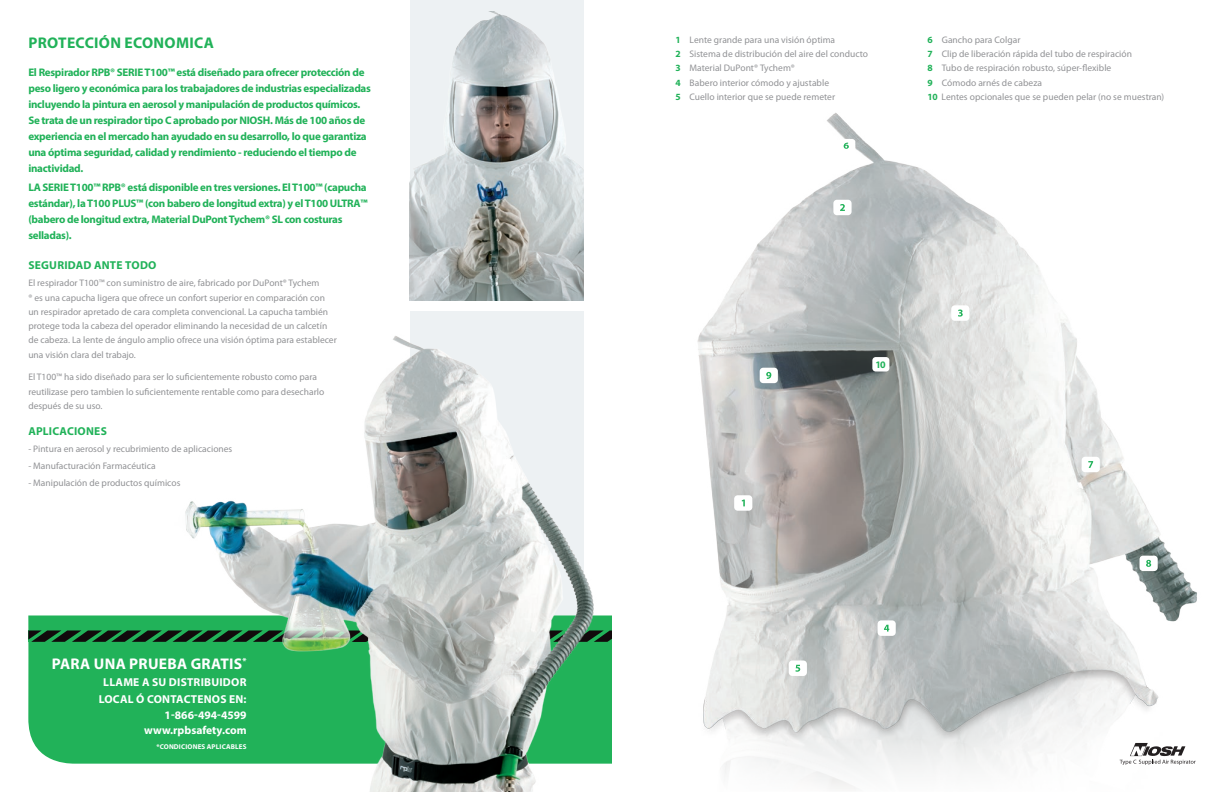
<style>
.page{position:relative;width:1224px;height:792px;background:#fff}
.page>*{position:absolute;margin:0;border:0;box-sizing:border-box;transform-origin:0 0}
.t1{font:700 15.5px "Myriad Pro";letter-spacing:.02em;color:#fff}
.t2{font:700 15.5px "Myriad Pro";letter-spacing:.02em;color:#21b259}
.t3{font:700 11.5px/16.6px "Myriad Pro";letter-spacing:.02em;color:#fff;text-align:right}
.t4{font:700 11.5px "Myriad Pro";letter-spacing:.02em;color:#21b259}
.t5{font:700 11.5px "Myriad Pro";color:#fff}
.t6{font:700 11px/16px "Myriad Pro";letter-spacing:-.025em;color:#21b259}
.t7{font:700 10px "Myriad Pro";color:#21b259}
.t8{font:9.5px/14.2px "Myriad Pro";color:#919295}
.t9{font:700 7px "Myriad Pro";letter-spacing:.02em;color:#fff}
.s1{font-weight:700;color:#21b259}
</style>
<div class="page">
<img style="left:697px;top:113px;width:500px;height:676px">
<div style="left:28px;top:615px;width:584px;height:149px;background:#21b259"></div>
<svg style="left:28px;top:630px;width:584px;height:12px;background:#164426"></svg>
<svg style="left:760px;top:368px;width:18px;height:15px"></svg>
<svg style="left:1140px;top:556px;width:18px;height:15px"></svg>
<svg style="left:1082px;top:457px;width:18px;height:15px"></svg>
<svg style="left:837px;top:139px;width:18px;height:14px"></svg>
<svg style="left:789px;top:661px;width:18px;height:15px"></svg>
<svg style="left:878px;top:620px;width:18px;height:16px"></svg>
<svg style="left:951px;top:305px;width:18px;height:16px"></svg>
<svg style="left:833px;top:200px;width:19px;height:15px"></svg>
<svg style="left:734px;top:495px;width:18px;height:16px"></svg>
<div style="left:410px;top:0;width:174px;height:300px;background:#edf1f3"></div>
<img style="left:410px;top:12px;width:174px;height:288px">
<img style="left:174px;top:316px;width:437px;height:476px">
<svg style="left:1120px;top:743px;width:76px;height:22px"></svg>
<svg style="left:872px;top:357px;width:17px;height:15px"></svg>
<h1 class="t2" style="left:29px;top:32px;width:187px">PROTECCIÓN ECONOMICA</h1>
<p class="t6" style="left:28px;top:64px;width:344px">El Respirador RPB® SERIE T100™ está diseñado para ofrecer protección de peso ligero y económica para los trabajadores de industrias especializadas incluyendo la pintura en aerosol y manipulación de productos químicos.<br>Se trata de un respirador tipo C aprobado por NIOSH. Más de 100 años de experiencia en el mercado han ayudado en su desarrollo, lo que garantiza una óptima seguridad, calidad y rendimiento - reduciendo el tiempo de inactividad.</p>
<p class="t6" style="left:28px;top:179px;width:341px">LA SERIE T100™ RPB® está disponible en tres versiones. El T100™ (capucha estándar), la T100 PLUS™ (con babero de longitud extra) y el T100 ULTRA™ (babero de longitud extra, Material DuPont Tychem® SL con costuras selladas).</p>
<p class="t4" style="left:28px;top:258px;width:130px">SEGURIDAD ANTE TODO</p>
<p class="t8" style="left:28px;top:276px;width:310px">El respirador T100™ con suministro de aire, fabricado por DuPont® Tychem<br>® es una capucha ligera que ofrece un confort superior en comparación con un respirador apretado de cara completa convencional. La capucha también protege toda la cabeza del operador eliminando la necesidad de un calcetín de cabeza. La lente de ángulo amplio ofrece una visión óptima para establecer una visión clara del trabajo.</p>
<p class="t8" style="left:28px;top:370px;width:297px">El T100™ ha sido diseñado para ser lo suficientemente robusto como para reutilizase pero tambien lo suficientemente rentable como para desecharlo después de su uso.</p>
<p class="t4" style="left:28px;top:423px;width:80px">APLICACIONES</p>
<p class="t8" style="left:28px;top:442px;width:206px">- Pintura en aerosol y recubrimiento de aplicaciones</p>
<p class="t8" style="left:28px;top:459px;width:129px">- Manufacturación Farmacéutica</p>
<p class="t8" style="left:28px;top:476px;width:154px">- Manipulación de productos químicos</p>
<h1 class="t1" style="left:52px;top:654px;width:196px">PARA UNA PRUEBA GRATIS<sup>*</sup></h1>
<p class="t3" style="left:99px;top:674px;width:149px">LLAME A SU DISTRIBUIDOR<br>LOCAL Ó CONTACTENOS EN:<br>1-866-494-4599</p>
<p class="t5" style="left:144px;top:723px;width:104px">www.rpbsafety.com</p>
<p class="t9" style="left:157px;top:742px;width:92px">*CONDICIONES APLICABLES</p>
<p class="t8" style="left:675px;top:33px;width:194px"><span class="s1">1</span> Lente grande para una visión óptima<br><span class="s1">2</span> Sistema de distribución del aire del conducto <span class="s1">3</span> Material DuPont® Tychem®<br><span class="s1">4</span> Babero interior cómodo y ajustable<br><span class="s1">5</span> Cuello interior que se puede remeter</p>
<p class="t8" style="left:928px;top:33px;width:238px"><span class="s1">6</span> Gancho para Colgar<br><span class="s1">7</span> Clip de liberación rápida del tubo de respiración<br><span class="s1">8</span> Tubo de respiración robusto, súper-flexible<br><span class="s1">9</span> Cómodo arnés de cabeza<br><span class="s1">10</span> Lentes opcionales que se pueden pelar (no se muestran)</p>
<p class="t7" style="left:875px;top:358px;width:12px">10</p>
</div>
